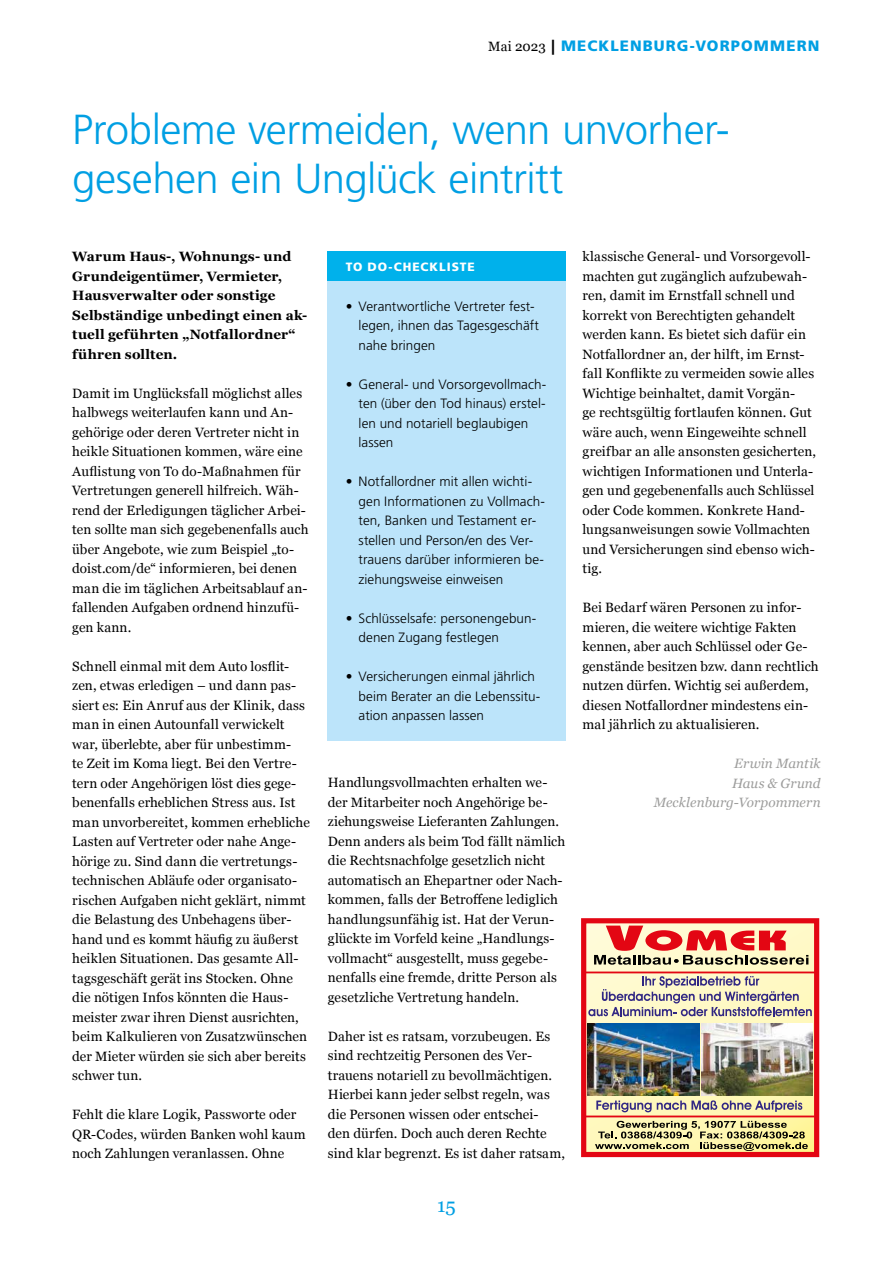
<style>
.page{position:relative;width:893px;height:1263px;background:#fff}
.page>*{position:absolute;margin:0;border:0;box-sizing:border-box;transform-origin:0 0}
.t1{font:300 42px/48.8px "Frutiger LT Pro";letter-spacing:-.015em;color:#009fe3}
.t2{font:19.5px "Georgia";color:#009fe3}
.t3{font:900 15px "Frutiger LT Pro";letter-spacing:.075em;color:#009fe3}
.t4{font:13.5px/19.5px "Georgia";letter-spacing:.01em;color:#000}
.t5{font:300 13.5px/19.5px "Frutiger LT Pro";letter-spacing:.005em;color:#000}
.t6{font:700 13.5px/19.5px "Georgia";letter-spacing:.005em;color:#000}
.t7{font:italic 13.5px/19.5px "Georgia";letter-spacing:.005em;color:#9d9d9c;text-align:right}
.t8{font:900 12px "Frutiger LT Pro";letter-spacing:.075em;color:#fff}
.s1{font-family:"Georgia";font-weight:400;font-size:13.5px;color:#000}
.s2{color:#000}
</style>
<div class="page">
<svg style="left:587px;top:924px;width:226px;height:227px;background:#fdf2bc"></svg>
<div style="left:581px;top:918px;width:238px;height:239px;border:5px solid #e30613"></div>
<svg style="left:595px;top:1121px;width:213px;height:30px;background:#bdb781"></svg>
<svg style="left:594px;top:925px;width:214px;height:40px;background:#dc9781"></svg>
<hr style="left:586px;top:971px;width:232px;height:2px;background:#e30613">
<hr style="left:584px;top:1115px;width:230px;height:2px;background:#e30613">
<img style="left:587px;top:1023px;width:226px;height:73px">
<svg style="left:588px;top:976px;width:224px;height:40px;background:#cfc8b8"></svg>
<svg style="left:596px;top:1100px;width:206px;height:12px;background:#bdb5a6"></svg>
<div style="left:327px;top:252px;width:239px;height:29px;background:#00b1eb"></div>
<div style="left:327px;top:281px;width:239px;height:460px;background:#bce4fa"></div>
<p class="t3" style="left:488px;top:36px;width:333px"><span class="s1">Mai 2023</span> <span class="s2">|</span> MECKLENBURG-VORPOMMERN</p>
<h1 class="t1" style="left:72px;top:106px;width:659px">Probleme vermeiden, wenn unvorher&shy;gesehen ein Unglück eintritt</h1>
<p class="t6" style="left:72px;top:246px;width:237px">Warum Haus-, Wohnungs- und<br>Grundeigentümer, Vermieter,<br>Hausverwalter oder sonstige<br>Selbständige unbedingt einen ak&shy;tuell geführten „Notfallordner“ führen sollten.</p>
<p class="t4" style="left:72px;top:383px;width:238px">Damit im Unglücksfall möglichst alles halbwegs weiterlaufen kann und An&shy;gehörige oder deren Vertreter nicht in heikle Situationen kommen, wäre eine Auflistung von To do-Maßnahmen für Vertretungen generell hilfreich. Wäh&shy;rend der Erledigungen täglicher Arbei&shy;ten sollte man sich gegebenenfalls auch über Angebote, wie zum Beispiel „to&shy;doist.com/de“ informieren, bei denen man die im täglichen Arbeitsablauf an&shy;fallenden Aufgaben ordnend hinzufü&shy;gen kann.</p>
<p class="t4" style="left:72px;top:656px;width:239px">Schnell einmal mit dem Auto losflit&shy;zen, etwas erledigen – und dann pas&shy;siert es: Ein Anruf aus der Klinik, dass man in einen Autounfall verwickelt war, überlebte, aber für unbestimm-<br>te Zeit im Koma liegt. Bei den Vertre&shy;tern oder Angehörigen löst dies gege&shy;benenfalls erheblichen Stress aus. Ist man unvorbereitet, kommen erhebliche Lasten auf Vertreter oder nahe Ange&shy;hörige zu. Sind dann die vertretungs&shy;technischen Abläufe oder organisato&shy;rischen Aufgaben nicht geklärt, nimmt die Belastung des Unbehagens über&shy;hand und es kommt häufig zu äußerst heiklen Situationen. Das gesamte All&shy;tagsgeschäft gerät ins Stocken. Ohne die nötigen Infos könnten die Haus&shy;meister zwar ihren Dienst ausrichten, beim Kalkulieren von Zusatzwünschen der Mieter würden sie sich aber bereits schwer tun.</p>
<p class="t4" style="left:72px;top:1104px;width:235px">Fehlt die klare Logik, Passworte oder<br>QR-Codes, würden Banken wohl kaum noch Zahlungen veranlassen. Ohne</p>
<p class="t8" style="left:346px;top:259px;width:131px">TO DO-CHECKLISTE</p>
<p class="t5" style="left:359px;top:296px;width:182px;text-indent:-13px">• Verantwortliche Vertreter fest&shy;legen, ihnen das Tagesgeschäft nahe bringen</p>
<p class="t5" style="left:359px;top:374px;width:189px;text-indent:-13px">• General- und Vorsorgevollmach&shy;ten (über den Tod hinaus) erstel&shy;len und notariell beglaubigen lassen</p>
<p class="t5" style="left:359px;top:472px;width:188px;text-indent:-13px">• Notfallordner mit allen wichti&shy;gen Informationen zu Vollmach&shy;ten, Banken und Testament er&shy;stellen und Person/en des Ver&shy;trauens darüber informieren be&shy;ziehungsweise einweisen</p>
<p class="t5" style="left:359px;top:608px;width:179px;text-indent:-13px">• Schlüsselsafe: personengebun&shy;denen Zugang festlegen</p>
<p class="t5" style="left:359px;top:667px;width:183px;text-indent:-13px">• Versicherungen einmal jährlich beim Berater an die Lebenssitu&shy;ation anpassen lassen</p>
<p class="t4" style="left:328px;top:772px;width:239px">Handlungsvollmachten erhalten we&shy;der Mitarbeiter noch Angehörige be&shy;ziehungsweise Lieferanten Zahlungen.<br>Denn anders als beim Tod fällt nämlich die Rechtsnachfolge gesetzlich nicht automatisch an Ehepartner oder Nach&shy;kommen, falls der Betroffene lediglich handlungsunfähig ist. Hat der Verun&shy;glückte im Vorfeld keine „Handlungs&shy;vollmacht“ ausgestellt, muss gegebe&shy;nenfalls eine fremde, dritte Person als gesetzliche Vertretung handeln.</p>
<p class="t4" style="left:328px;top:1026px;width:239px">Daher ist es ratsam, vorzubeugen. Es sind rechtzeitig Personen des Ver&shy;trauens notariell zu bevollmächtigen.<br>Hierbei kann jeder selbst regeln, was die Personen wissen oder entschei-<br>den dürfen. Doch auch deren Rechte sind klar begrenzt. Es ist daher ratsam,</p>
<h2 class="t2" style="left:437px;top:1191px;width:20px">15</h2>
<p class="t4" style="left:583px;top:246px;width:235px">klassische General- und Vorsorgevoll&shy;machten gut zugänglich aufzubewah&shy;ren, damit im Ernstfall schnell und korrekt von Berechtigten gehandelt werden kann. Es bietet sich dafür ein Notfallordner an, der hilft, im Ernst&shy;fall Konflikte zu vermeiden sowie alles Wichtige beinhaltet, damit Vorgän-<br>ge rechtsgültig fortlaufen können. Gut wäre auch, wenn Eingeweihte schnell greifbar an alle ansonsten gesicherten, wichtigen Informationen und Unterla&shy;gen und gegebenenfalls auch Schlüssel oder Code kommen. Konkrete Hand&shy;lungsanweisungen sowie Vollmachten und Versicherungen sind ebenso wich&shy;tig.</p>
<p class="t4" style="left:583px;top:597px;width:238px">Bei Bedarf wären Personen zu infor&shy;mieren, die weitere wichtige Fakten kennen, aber auch Schlüssel oder Ge&shy;genstände besitzen bzw. dann rechtlich nutzen dürfen. Wichtig sei außerdem, diesen Notfallordner mindestens ein&shy;mal jährlich zu aktualisieren.</p>
<p class="t7" style="left:654px;top:753px;width:168px">Erwin Mantik<br>Haus &amp; Grund<br>Mecklenburg-Vorpommern</p>
</div>
